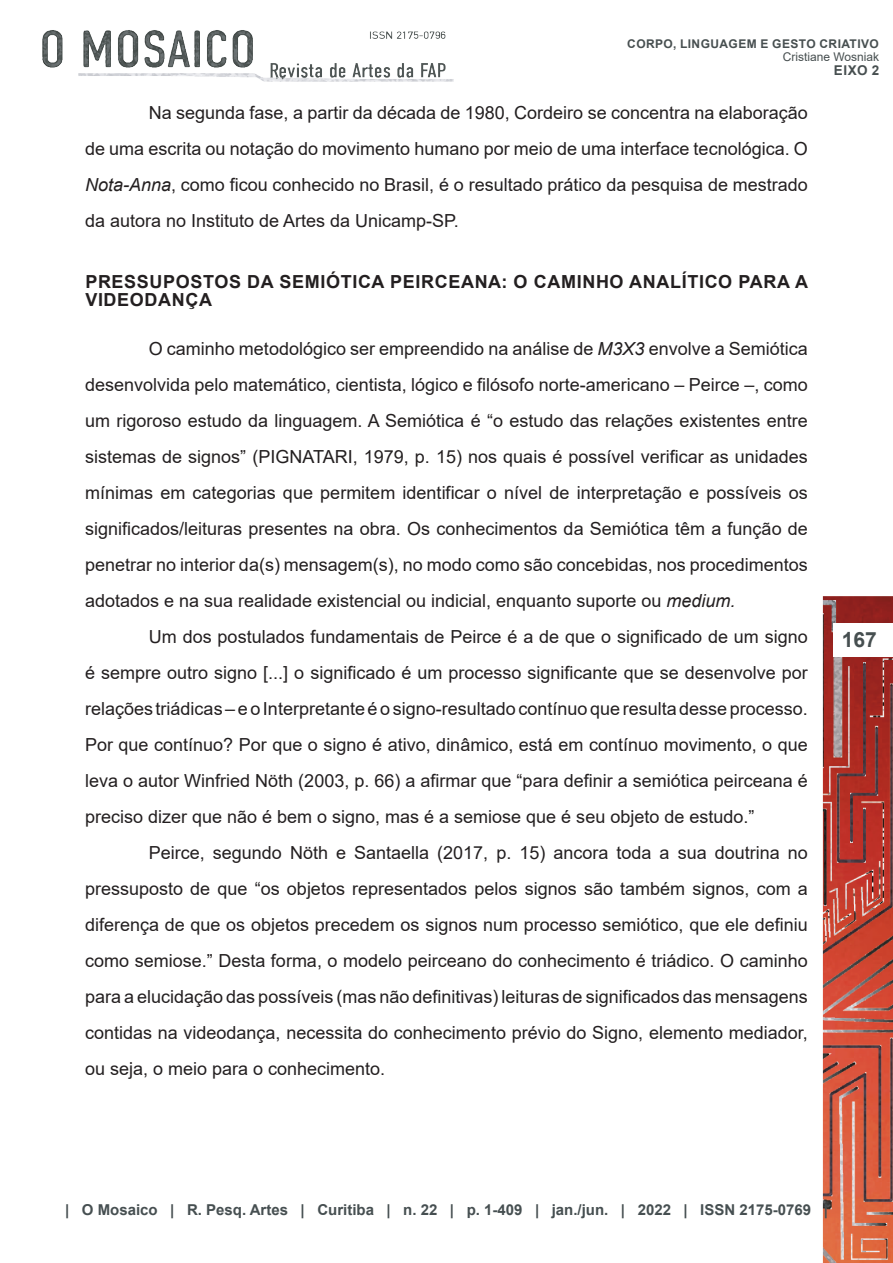
<style>
.page{position:relative;width:893px;height:1263px;background:#fff}
.page>*{position:absolute;margin:0;border:0;box-sizing:border-box;transform-origin:0 0}
.t1{font:700 21px "Arial";color:#464f50}
.Corpo{font:18px/36px "Arial";color:#231f20;text-align:justify}
.Título_2{font:700 18px/18px "Arial";letter-spacing:.035em;color:#231f20}
.t2{font:700 15px "Arial";color:#464f51}
.t3{font:700 13.5px "Arial";color:#474f50}
.t4{font:700 12px "Arial";letter-spacing:.035em;color:#474f50}
.t5{font:12px "Arial";color:#474f50}
.s1{font-style:italic}
</style>
<div class="page">
<img style="left:42px;top:30px;width:851px;height:1233px">
<div style="left:833px;top:623px;width:60px;height:34px;background:#fff"></div>
<p class="t4" style="left:627px;top:35px;width:253px">CORPO, LINGUAGEM E GESTO CRIATIVO</p>
<p class="t5" style="left:783px;top:49px;width:98px">Cristiane Wosniak</p>
<p class="t3" style="left:834px;top:60px;width:47px">Eixo 2</p>
<p class="Corpo" style="left:85px;top:95px;width:724px;text-indent:64px">Na segunda fase, a partir da década de 1980, Cordeiro se concentra na elaboração de uma escrita ou notação do movimento humano por meio de uma interface tecnológica. O <span class="s1">Nota-Anna</span>, como ficou conhecido no Brasil, é o resultado prático da pesquisa de mestrado da autora no Instituto de Artes da Unicamp-SP.</p>
<p class="Título_2" style="left:85px;top:273px;width:724px">PRESSUPOSTOS DA SEMIÓTICA PEIRCEANA: O CAMINHO ANALÍTICO PARA A<br>VIDEODANÇA</p>
<p class="Corpo" style="left:85px;top:330px;width:724px;text-indent:64px">O caminho metodológico ser empreendido na análise de <span class="s1">M3X3</span> envolve a Semiótica desenvolvida pelo matemático, cientista, lógico e filósofo norte-americano – Peirce –, como um rigoroso estudo da linguagem. A Semiótica é “o estudo das relações existentes entre sistemas de signos” (PIGNATARI, 1979, p. 15) nos quais é possível verificar as unidades mínimas em categorias que permitem identificar o nível de interpretação e possíveis os significados/leituras presentes na obra. Os conhecimentos da Semiótica têm a função de penetrar no interior da(s) mensagem(s), no modo como são concebidas, nos procedimentos adotados e na sua realidade existencial ou indicial, enquanto suporte ou <span class="s1">medium.</span></p>
<p class="Corpo" style="left:85px;top:618px;width:724px;text-indent:64px">Um dos postulados fundamentais de Peirce é a de que o significado de um signo é sempre outro signo [...] o significado é um processo significante que se desenvolve por relações triádicas – e o Interpretante é o signo-resultado contínuo que resulta desse processo.<br>Por que contínuo? Por que o signo é ativo, dinâmico, está em contínuo movimento, o que leva o autor Winfried Nöth (2003, p. 66) a afirmar que “para definir a semiótica peirceana é preciso dizer que não é bem o signo, mas é a semiose que é seu objeto de estudo.”</p>
<p class="Corpo" style="left:85px;top:834px;width:724px;text-indent:64px">Peirce, segundo Nöth e Santaella (2017, p. 15) ancora toda a sua doutrina no pressuposto de que “os objetos representados pelos signos são também signos, com a diferença de que os objetos precedem os signos num processo semiótico, que ele definiu como semiose.” Desta forma, o modelo peirceano do conhecimento é triádico. O caminho para a elucidação das possíveis (mas não definitivas) leituras de significados das mensagens contidas na videodança, necessita do conhecimento prévio do Signo, elemento mediador, ou seja, o meio para o conhecimento.</p>
<p class="t1" style="left:842px;top:625px;width:37px">167</p>
<p class="t2" style="left:65px;top:1199px;width:764px">| O Mosaico | R. Pesq. Artes | Curitiba | n. 22 | p. 1-409 | jan./jun. | 2022 | ISSN 2175-0769 |</p>
</div>
